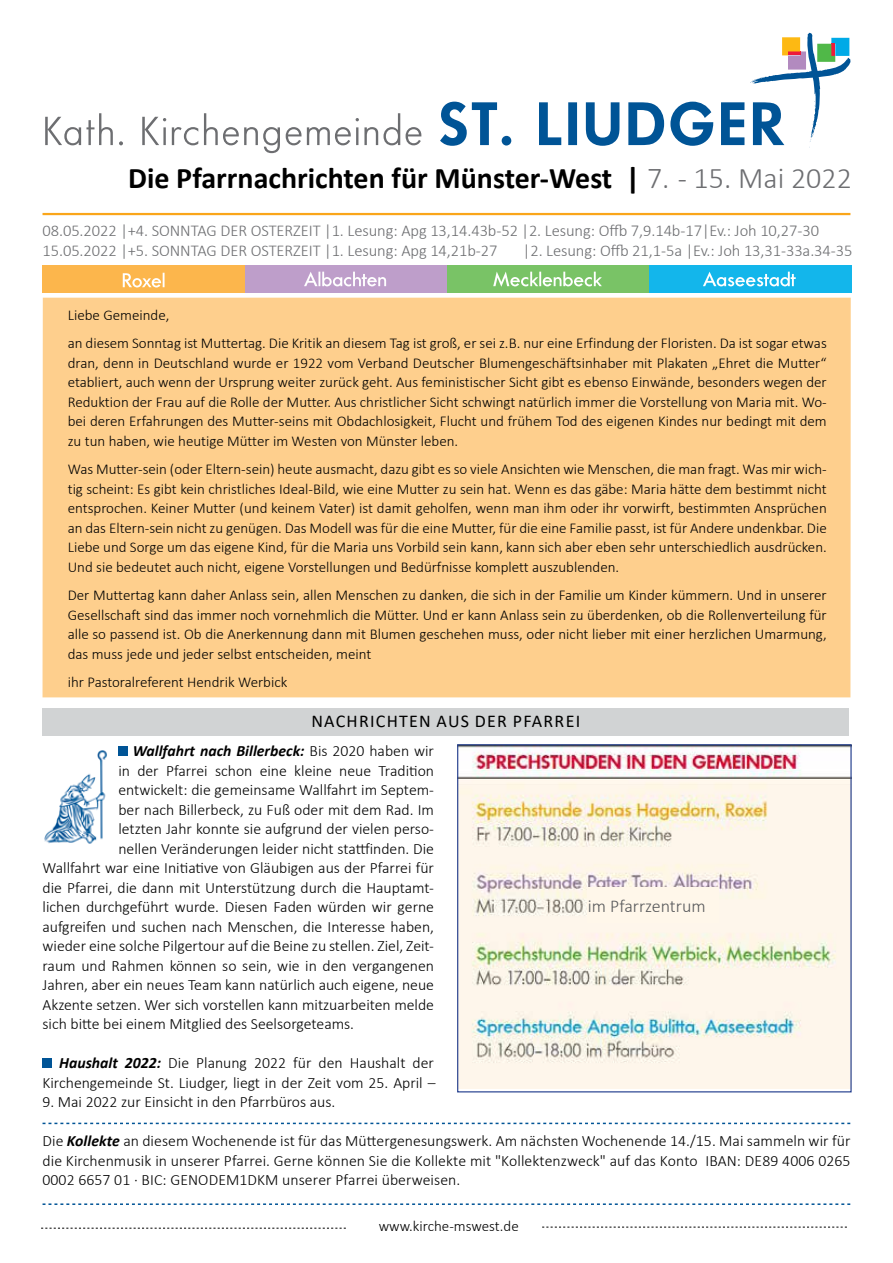
<style>
.page{position:relative;width:893px;height:1263px;background:#fff}
.page>*{position:absolute;margin:0;border:0;box-sizing:border-box;transform-origin:0 0}
.t1{font:700 30px "Calibri";color:#000}
.t2{font:18px "Calibri";letter-spacing:.07em;color:#000}
.t3{font:300 18px "Calibri";color:#58595b}
.t4{font:300 16.5px/19.8px "Calibri";letter-spacing:-.005em;color:#6d6e71}
.t5{font:300 15.75px/19.5px "Calibri";color:#000;text-align:right}
.t6{font:italic 700 15.75px "Calibri";color:#000}
.t7{font:300 15px/19.5px "Calibri";color:#000;text-align:justify}
.s1{font-weight:300;color:#6d6e71}
.s2{font-weight:300;font-style:normal}
.s3{font-weight:700;font-style:italic}
</style>
<div class="page">
<div style="left:43px;top:298px;width:808px;height:399px;background:#fecf8d"></div>
<div style="left:43px;top:265px;width:202px;height:28px;background:#fcb64c"></div>
<div style="left:245px;top:265px;width:202px;height:28px;background:#be9eca"></div>
<div style="left:447px;top:265px;width:203px;height:28px;background:#79c366"></div>
<div style="left:649px;top:265px;width:203px;height:28px;background:#13b6eb"></div>
<svg style="left:123px;top:273px;width:42px;height:14px"></svg>
<svg style="left:304px;top:272px;width:82px;height:14px"></svg>
<svg style="left:703px;top:272px;width:93px;height:14px"></svg>
<svg style="left:493px;top:272px;width:109px;height:15px"></svg>
<hr style="left:43px;top:213px;width:807px;height:2px;background:#faa61a">
<svg style="left:45px;top:113px;width:376px;height:40px"></svg>
<svg style="left:440px;top:33px;width:411px;height:113px"></svg>
<svg style="left:41px;top:1228px;width:305px;height:1px"></svg>
<svg style="left:542px;top:1227px;width:305px;height:1px"></svg>
<img style="left:44px;top:750px;width:63px;height:94px">
<div style="left:43px;top:708px;width:806px;height:28px;background:#d1d3d4"></div>
<svg style="left:43px;top:1203px;width:807px;height:2px"></svg>
<div style="left:118px;top:747px;width:10px;height:9px;background:#005496"></div>
<div style="left:43px;top:1059px;width:9px;height:9px;background:#005496"></div>
<svg style="left:43px;top:1123px;width:807px;height:1px"></svg>
<img style="left:459px;top:746px;width:391px;height:342px">
<div style="left:457px;top:744px;width:395px;height:348px;border:1px solid #25408f"></div>
<div style="left:588px;top:888px;width:131px;height:35px;background:#fff7ea"></div>
<h1 class="t1" style="left:128px;top:157px;width:725px">Die Pfarrnachrichten für Münster-West | <span class="s1">7. - 15. Mai 2022</span></h1>
<p class="t4" style="left:43px;top:221px;width:778px">08.05.2022 |+4. SONNTAG DER OSTERZEIT |1. Lesung: Apg 13,14.43b-52 |2. Lesung: Offb 7,9.14b-17|Ev.: Joh 10,27-30<br>15.05.2022 |+5. SONNTAG DER OSTERZEIT |1. Lesung: Apg 14,21b-27</p>
<p class="t4" style="left:523px;top:241px;width:331px">|2. Lesung: Offb 21,1-5a |Ev.: Joh 13,31-33a.34-35</p>
<p class="t7" style="left:68px;top:300px;width:761px;line-height:28.5px">Liebe Gemeinde,<br>an diesem Sonntag ist Muttertag. Die Kritik an diesem Tag ist groß, er sei z.B. nur eine Erfindung der Floristen. Da ist sogar etwas</p>
<p class="t7" style="left:68px;top:353px;width:761px">dran, denn in Deutschland wurde er 1922 vom Verband Deutscher Blumengeschäftsinhaber mit Plakaten „Ehret die Mutter“ etabliert, auch wenn der Ursprung weiter zurück geht. Aus feministischer Sicht gibt es ebenso Einwände, besonders wegen der Reduktion der Frau auf die Rolle der Mutter. Aus christlicher Sicht schwingt natürlich immer die Vorstellung von Maria mit. Wo&shy;bei deren Erfahrungen des Mutter-seins mit Obdachlosigkeit, Flucht und frühem Tod des eigenen Kindes nur bedingt mit dem zu tun haben, wie heutige Mütter im Westen von Münster leben.</p>
<p class="t7" style="left:68px;top:459px;width:761px">Was Mutter-sein (oder Eltern-sein) heute ausmacht, dazu gibt es so viele Ansichten wie Menschen, die man fragt. Was mir wich&shy;tig scheint: Es gibt kein christliches Ideal-Bild, wie eine Mutter zu sein hat. Wenn es das gäbe: Maria hätte dem bestimmt nicht entsprochen. Keiner Mutter (und keinem Vater) ist damit geholfen, wenn man ihm oder ihr vorwirft, bestimmten Ansprüchen an das Eltern-sein nicht zu genügen. Das Modell was für die eine Mutter, für die eine Familie passt, ist für Andere undenkbar. Die Liebe und Sorge um das eigene Kind, für die Maria uns Vorbild sein kann, kann sich aber eben sehr unterschiedlich ausdrücken.<br>Und sie bedeutet auch nicht, eigene Vorstellungen und Bedürfnisse komplett auszublenden.</p>
<p class="t7" style="left:68px;top:585px;width:761px">Der Muttertag kann daher Anlass sein, allen Menschen zu danken, die sich in der Familie um Kinder kümmern. Und in unserer Gesellschaft sind das immer noch vornehmlich die Mütter. Und er kann Anlass sein zu überdenken, ob die Rollenverteilung für alle so passend ist. Ob die Anerkennung dann mit Blumen geschehen muss, oder nicht lieber mit einer herzlichen Umarmung, das muss jede und jeder selbst entscheiden, meint</p>
<p class="t7" style="left:68px;top:672px;width:221px">ihr Pastoralreferent Hendrik Werbick</p>
<p class="t2" style="left:311px;top:708px;width:270px">NACHRICHTEN AUS DER PFARREI</p>
<p class="t6" style="left:133px;top:740px;width:303px">Wallfahrt nach Billerbeck: <span class="s2">Bis 2020 haben wir</span></p>
<p class="t5" style="left:118px;top:760px;width:317px">in der Pfarrei schon eine kleine neue Tradition</p>
<p class="t5" style="left:118px;top:780px;width:317px">entwickelt: die gemeinsame Wallfahrt im Septem-</p>
<p class="t5" style="left:118px;top:799px;width:317px">ber nach Billerbeck, zu Fuß oder mit dem Rad. Im</p>
<p class="t5" style="left:118px;top:819px;width:317px">letzten Jahr konnte sie aufgrund der vielen perso-</p>
<p class="t5" style="left:118px;top:838px;width:317px">nellen Veränderungen leider nicht stattfinden. Die</p>
<p class="t5" style="left:43px;top:858px;width:393px">Wallfahrt war eine Initiative von Gläubigen aus der Pfarrei für</p>
<p class="t5" style="left:43px;top:877px;width:393px">die Pfarrei, die dann mit Unterstützung durch die Hauptamt-</p>
<p class="t5" style="left:43px;top:897px;width:393px">lichen durchgeführt wurde. Diesen Faden würden wir gerne</p>
<p class="t5" style="left:43px;top:916px;width:393px">aufgreifen und suchen nach Menschen, die Interesse haben,</p>
<p class="t5" style="left:43px;top:936px;width:393px">wieder eine solche Pilgertour auf die Beine zu stellen. Ziel, Zeit-</p>
<p class="t5" style="left:43px;top:955px;width:393px">raum und Rahmen können so sein, wie in den vergangenen</p>
<p class="t5" style="left:43px;top:975px;width:393px">Jahren, aber ein neues Team kann natürlich auch eigene, neue</p>
<p class="t5" style="left:43px;top:994px;width:393px">Akzente setzen. Wer sich vorstellen kann mitzuarbeiten melde</p>
<p class="t5" style="left:43px;top:1014px;width:313px">sich bitte bei einem Mitglied des Seelsorgeteams.</p>
<p class="t5" style="left:43px;top:1053px;width:394px"><span class="s3">Haushalt 2022:</span> Die Planung 2022 für den Haushalt der<br>Kirchengemeinde St. Liudger, liegt in der Zeit vom 25. April –</p>
<p class="t5" style="left:43px;top:1092px;width:294px">9. Mai 2022 zur Einsicht in den Pfarrbüros aus.</p>
<p class="t5" style="left:43px;top:1131px;width:809px;text-align:justify">Die <span class="s3">Kollekte</span> an diesem Wochenende ist für das Müttergenesungswerk. Am nächsten Wochenende 14./15. Mai sammeln wir für die Kirchenmusik in unserer Pfarrei. Gerne können Sie die Kollekte mit "Kollektenzweck" auf das Konto IBAN: DE89 4006 0265<br>0002 6657 01 · BIC: GENODEM1DKM unserer Pfarrei überweisen.</p>
<p class="t3" style="left:588px;top:895px;width:119px">im Pfarrzentrum</p>
<p class="t7" style="left:379px;top:1216px;width:142px">www.kirche-mswest.de</p>
</div>
